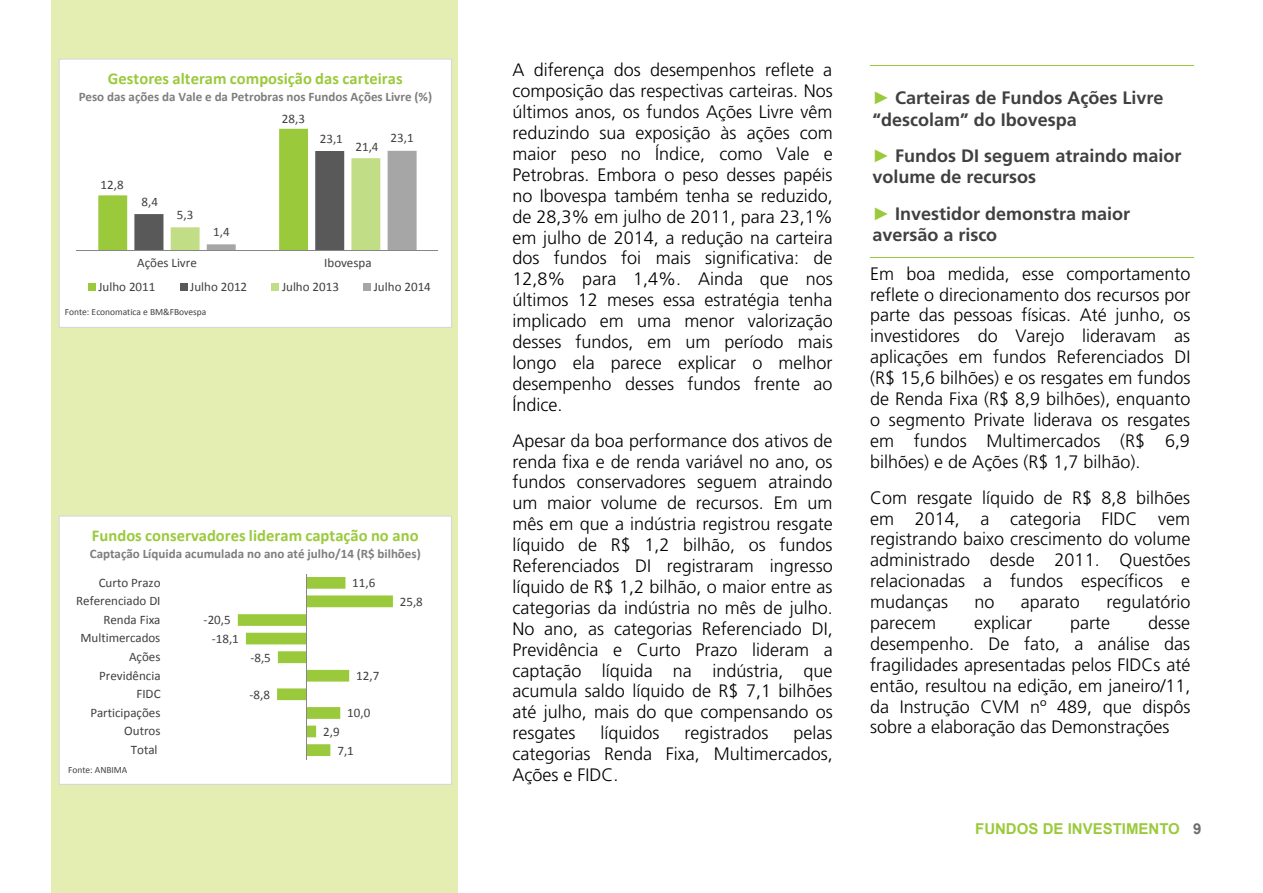
<style>
.page{position:relative;width:1263px;height:893px;background:#fff}
.page>*{position:absolute;margin:0;border:0;box-sizing:border-box;transform-origin:0 0}
.t1{font:300 18px/20.9px "Frutiger";color:#000;text-align:justify}
.t2{font:700 18px/21.3px "Frutiger";color:#404040}
.t3{font:700 16.5px "Calibri";color:#9aca3c}
.t4{font:700 15px "Arial";color:#9aca3c}
.t5{font:13.05px "Calibri";color:#404040}
.t6{font:700 13.05px "Calibri";color:#7e7e7e}
.t7{font:9.45px "Calibri";letter-spacing:-.005em;color:#404040}
.s1{font-family:"Arial";font-weight:400;color:#9aca3c}
.s2{font-family:"Arial";color:#9aca3c}
.s3{color:#6d6e71}
</style>
<div class="page">
<div style="left:52px;top:0;width:405px;height:892px;background:#e4edb2"></div>
<hr style="left:870px;top:65px;width:323px;height:1px;background:#9aca3c">
<hr style="left:870px;top:257px;width:323px;height:1px;background:#9aca3c">
<div style="left:60px;top:60px;width:391px;height:267px;background:#fff"></div>
<svg style="left:98px;top:129px;width:319px;height:121px"></svg>
<hr style="left:77px;top:250px;width:361px;height:1px;background:#868686">
<div style="left:88px;top:284px;width:7px;height:7px;background:#9aca3c"></div>
<div style="left:180px;top:284px;width:7px;height:7px;background:#595959"></div>
<div style="left:272px;top:284px;width:7px;height:7px;background:#c1de86"></div>
<div style="left:364px;top:284px;width:7px;height:7px;background:#a6a6a6"></div>
<div style="left:59px;top:59px;width:393px;height:269px;border:1px solid #d8d8d8"></div>
<div style="left:60px;top:517px;width:391px;height:267px;background:#fff"></div>
<svg style="left:238px;top:577px;width:155px;height:179px"></svg>
<hr style="left:306px;top:574px;width:1px;height:185px;background:#868686">
<div style="left:59px;top:515px;width:393px;height:270px;border:1px solid #d8d8d8"></div>
<p class="t3" style="left:108px;top:68px;width:296px">Gestores alteram composição das carteiras</p>
<p class="t6" style="left:79px;top:88px;width:355px">Peso das ações da Vale e da Petrobras nos Fundos Ações Livre (%)</p>
<p class="t5" style="left:101px;top:176px;width:25px">12,8</p>
<p class="t5" style="left:142px;top:194px;width:18px">8,4</p>
<p class="t5" style="left:177px;top:206px;width:18px">5,3</p>
<p class="t5" style="left:213px;top:223px;width:18px">1,4</p>
<p class="t5" style="left:282px;top:110px;width:25px">28,3</p>
<p class="t5" style="left:320px;top:130px;width:25px">23,1</p>
<p class="t5" style="left:355px;top:138px;width:25px">21,4</p>
<p class="t5" style="left:390px;top:130px;width:25px">23,1</p>
<p class="t5" style="left:137px;top:254px;width:61px">Ações Livre</p>
<p class="t5" style="left:324px;top:254px;width:49px">Ibovespa</p>
<p class="t5" style="left:98px;top:279px;width:58px">Julho 2011</p>
<p class="t5" style="left:190px;top:279px;width:58px">Julho 2012</p>
<p class="t5" style="left:282px;top:279px;width:58px">Julho 2013</p>
<p class="t5" style="left:374px;top:279px;width:58px">Julho 2014</p>
<p class="t7" style="left:65px;top:306px;width:143px">Fonte: Economatica e BM&amp;FBovespa</p>
<p class="t3" style="left:92px;top:525px;width:328px">Fundos conservadores lideram captação no ano</p>
<p class="t6" style="left:90px;top:545px;width:332px">Captação Líquida acumulada no ano até julho/14 (R$ bilhões)</p>
<p class="t5" style="left:99px;top:574px;width:63px">Curto Prazo</p>
<p class="t5" style="left:352px;top:575px;width:25px">11,6</p>
<p class="t5" style="left:76px;top:593px;width:86px">Referenciado DI</p>
<p class="t5" style="left:400px;top:593px;width:25px">25,8</p>
<p class="t5" style="left:103px;top:611px;width:59px">Renda Fixa</p>
<p class="t5" style="left:204px;top:612px;width:29px">‐20,5</p>
<p class="t5" style="left:80px;top:630px;width:81px">Multimercados</p>
<p class="t5" style="left:212px;top:630px;width:29px">‐18,1</p>
<p class="t5" style="left:129px;top:648px;width:33px">Ações</p>
<p class="t5" style="left:250px;top:649px;width:22px">‐8,5</p>
<p class="t5" style="left:99px;top:667px;width:63px">Previdência</p>
<p class="t5" style="left:356px;top:668px;width:25px">12,7</p>
<p class="t5" style="left:136px;top:685px;width:26px">FIDC</p>
<p class="t5" style="left:250px;top:686px;width:22px">‐8,8</p>
<p class="t5" style="left:90px;top:704px;width:72px">Participações</p>
<p class="t5" style="left:347px;top:705px;width:25px">10,0</p>
<p class="t5" style="left:124px;top:723px;width:38px">Outros</p>
<p class="t5" style="left:323px;top:723px;width:18px">2,9</p>
<p class="t5" style="left:131px;top:741px;width:28px">Total</p>
<p class="t5" style="left:337px;top:742px;width:18px">7,1</p>
<p class="t7" style="left:68px;top:764px;width:61px">Fonte: ANBIMA</p>
<p class="t1" style="left:512px;top:60px;width:322px">A diferença dos desempenhos reflete a composição das respectivas carteiras. Nos últimos anos, os fundos Ações Livre vêm reduzindo sua exposição às ações com maior peso no Índice, como Vale e Petrobras. Embora o peso desses papéis no Ibovespa também tenha se reduzido, de 28,3% em julho de 2011, para 23,1% em julho de 2014, a redução na carteira dos fundos foi mais significativa: de 12,8% para 1,4%. Ainda que nos últimos 12 meses essa estratégia tenha implicado em uma menor valorização desses fundos, em um período mais longo ela parece explicar o melhor desempenho desses fundos frente ao Índice.</p>
<p class="t1" style="left:512px;top:430px;width:322px">Apesar da boa performance dos ativos de renda fixa e de renda variável no ano, os fundos conservadores seguem atraindo um maior volume de recursos. Em um mês em que a indústria registrou resgate líquido de R$ 1,2 bilhão, os fundos Referenciados DI registraram ingresso líquido de R$ 1,2 bilhão, o maior entre as categorias da indústria no mês de julho.<br>No ano, as categorias Referenciado DI, Previdência e Curto Prazo lideram a captação líquida na indústria, que acumula saldo líquido de R$ 7,1 bilhões até julho, mais do que compensando os resgates</p>
<p class="t1" style="left:512px;top:723px;width:322px;text-indent:281px">pelas categorias Renda Fixa, Multimercados, Ações e FIDC.</p>
<p class="t1" style="left:600px;top:723px;width:61px">líquidos</p>
<p class="t1" style="left:684px;top:723px;width:86px">registrados</p>
<p class="t2" style="left:872px;top:88px;width:293px"><span class="s1">►</span> Carteiras de Fundos Ações Livre “descolam” do Ibovespa</p>
<p class="t2" style="left:872px;top:145px;width:310px"><span class="s2">►</span> Fundos DI seguem atraindo maior volume de recursos</p>
<p class="t2" style="left:872px;top:203px;width:259px"><span class="s2">►</span> Investidor demonstra maior aversão a risco</p>
<p class="t1" style="left:870px;top:263px;width:322px">Em boa medida, esse comportamento reflete o direcionamento dos recursos por parte das pessoas físicas. Até junho, os investidores do Varejo lideravam as aplicações em fundos Referenciados DI (R$ 15,6 bilhões) e os resgates em fundos de Renda Fixa (R$ 8,9 bilhões), enquanto o segmento Private liderava os resgates em fundos Multimercados (R$ 6,9 bilhões) e de Ações (R$ 1,7 bilhão).</p>
<p class="t1" style="left:870px;top:487px;width:322px">Com resgate líquido de R$ 8,8 bilhões em 2014, a categoria FIDC vem registrando baixo crescimento do volume administrado desde 2011. Questões relacionadas a fundos específicos e mudanças</p>
<p class="t1" style="left:974px;top:592px;width:22px">no</p>
<p class="t1" style="left:1021px;top:592px;width:61px">aparato</p>
<p class="t1" style="left:1106px;top:592px;width:86px">regulatório</p>
<p class="t1" style="left:870px;top:613px;width:322px;text-indent:278px">desse desempenho. De fato, a análise das fragilidades apresentadas pelos FIDCs até então, resultou na edição, em janeiro/11, da Instrução CVM nº 489, que dispôs sobre a elaboração das Demonstrações</p>
<p class="t1" style="left:870px;top:613px;width:67px">parecem</p>
<p class="t1" style="left:974px;top:613px;width:59px">explicar</p>
<p class="t1" style="left:1070px;top:613px;width:41px">parte</p>
<p class="t4" style="left:975px;top:819px;width:228px">FUNDOS DE INVESTIMENTO <span class="s3">9</span></p>
</div>
